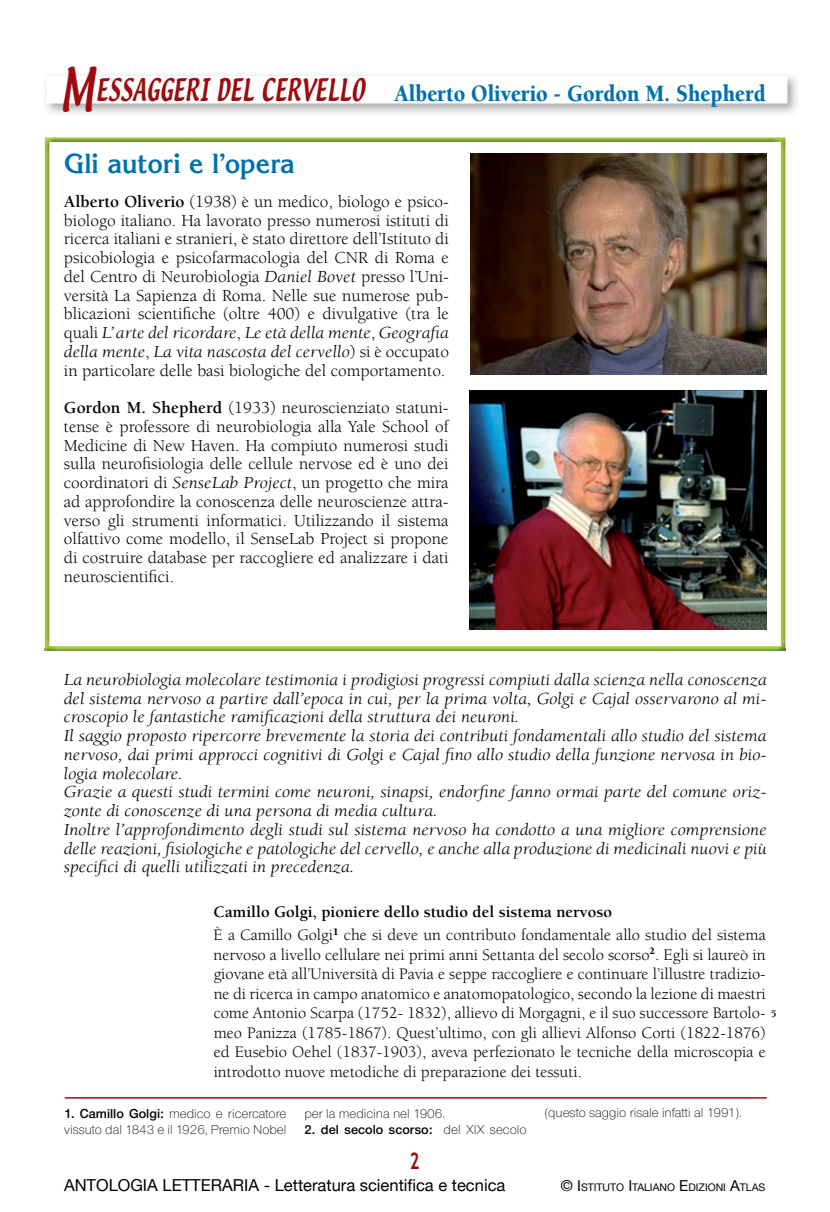
<style>
.page{position:relative;width:830px;height:1212px;background:#fff}
.page>*{position:absolute;margin:0;border:0;box-sizing:border-box;transform-origin:0 0}
.t1{font:700 27px "Korinna";letter-spacing:-.005em;color:#0071ae}
.t2{font:900 24px "Berkeley";color:#0071ae;scale:.9 1}
.t3{font:700 23.1px "Trebuchet MS";color:#9e0b0f;scale:.71 1}
.t4{font:17.25px/18.8px "Berkeley";color:#000;text-align:justify}
.t5{font:italic 17.25px/18.8px "Berkeley";color:#000;scale:1.1 1}
.t6{font:16.5px/19.5px "Berkeley";color:#000}
.t7{font:16.5px "Helvetica Neue";color:#000}
.t8{font:13.5px/16.2px "Nimbus San Nov T Ligh";color:#000}
.t9{font:600 13.5px "Nimbus San Nov T";color:#000}
.t10{font:10.5px "Helvetica Neue";color:#000}
.t11{font:700 10.5px "Berkeley";color:#000}
.s1{font-family:"Textile";font-weight:400;font-size:54px;color:#9e0b0f}
.s2{font-family:"Textile";font-weight:400;font-size:27px;color:#9e0b0f}
.s3{font-weight:700}
.s4{font-style:italic}
.s5{font-family:"Nimbus San Nov T";font-weight:600}
.s6{font-family:"Nimbus San Nov T Ligh";font-weight:400}
.s7{font-size:15px}
</style>
<div class="page">
<img style="left:45px;top:137px;width:740px;height:514px">
<img style="left:46px;top:75px;width:751px;height:39px">
<svg style="left:47px;top:76px;width:740px;height:27px"></svg>
<hr style="left:65px;top:1097px;width:701px;height:2px;background:#9e0b0f">
<img style="left:470px;top:154px;width:295px;height:220px">
<img style="left:469px;top:390px;width:296px;height:239px">
<h2 class="t2" style="left:60px;top:80px;width:785px"><span class="s1">M</span><span class="s2">ESSAGGERI DEL CERVELLO</span> Alberto Oliverio - Gordon M. Shepherd</h2>
<h1 class="t1" style="left:64px;top:147px;width:233px">Gli autori e l’opera</h1>
<p class="t4" style="left:64px;top:192px;width:386px"><span class="s3">Alberto Oliverio</span> (1938) è un medico, biologo e psico&shy;biologo italiano. Ha lavorato presso numerosi istituti di ricerca italiani e stranieri, è stato direttore dell’Istituto di psicobiologia e psicofarmacologia del CNR di Roma e del Centro di Neurobiologia <span class="s4">Daniel Bovet</span> presso l’Uni&shy;versità La Sapienza di Roma. Nelle sue numerose pub&shy;blicazioni scientifiche (oltre 400) e divulgative (tra le quali <span class="s4">L’arte del ricordare</span>, <span class="s4">Le età della mente</span>, <span class="s4">Geografia della mente</span>, <span class="s4">La vita nascosta del cervello</span>) si è occupato in particolare delle basi biologiche del comportamento.</p>
<p class="t4" style="left:64px;top:399px;width:386px"><span class="s3">Gordon M. Shepherd</span> (1933) neuroscienziato statuni&shy;tense è professore di neurobiologia alla Yale School of Medicine di New Haven. Ha compiuto numerosi studi sulla neurofisiologia delle cellule nervose ed è uno dei coordinatori di <span class="s4">SenseLab Project</span>, un progetto che mira ad approfondire la conoscenza delle neuroscienze attra&shy;verso gli strumenti informatici. Utilizzando il sistema olfattivo come modello, il SenseLab Project si propone di costruire database per raccogliere ed analizzare i dati neuroscientifici.</p>
<p class="t5" style="left:64px;top:671px;width:640px">La neurobiologia molecolare testimonia i prodigiosi progressi compiuti dalla scienza nella conoscenza del sistema nervoso a partire dall’epoca in cui, per la prima volta, Golgi e Cajal osservarono al mi&shy;croscopio le fantastiche ramificazioni della struttura dei neuroni.<br>Il saggio proposto ripercorre brevemente la storia dei contributi fondamentali allo studio del sistema nervoso, dai primi approcci cognitivi di Golgi e Cajal fino allo studio della funzione nervosa in bio&shy;logia molecolare.<br>Grazie a questi studi termini come neuroni, sinapsi, endorfine fanno ormai parte del comune oriz&shy;zonte di conoscenze di una persona di media cultura.<br>Inoltre l’approfondimento degli studi sul sistema nervoso ha condotto a una migliore comprensione delle reazioni, fisiologiche e patologiche del cervello, e anche alla produzione di medicinali nuovi e più specifici di quelli utilizzati in precedenza.</p>
<p class="t6" style="left:213px;top:900px;width:553px;line-height:23.7px"><span class="s3">Camillo Golgi, pioniere dello studio del sistema nervoso<br></span>È a Camillo Golgi<sup>1</sup> che si deve un contributo fondamentale allo studio del sistema</p>
<p class="t6" style="left:213px;top:945px;width:553px;text-align:justify">nervoso a livello cellulare nei primi anni Settanta del secolo scorso<sup>2</sup>. Egli si laureò in giovane età all’Università di Pavia e seppe raccogliere e continuare l’illustre tradizio&shy;ne di ricerca in campo anatomico e anatomopatologico, secondo la lezione di maestri come Antonio Scarpa (1752- 1832), allievo di Morgagni, e il suo successore Bartolo&shy;meo Panizza (1785-1867). Quest’ultimo, con gli allievi Alfonso Corti (1822-1876) ed Eusebio Oehel (1837-1903), aveva perfezionato le tecniche della microscopia e introdotto nuove metodiche di preparazione dei tessuti.</p>
<p class="t11" style="left:770px;top:1008px;width:7px">5</p>
<p class="t8" style="left:64px;top:1105px;width:223px"><span class="s5">1. Camillo Golgi:</span> medico e ricercatore vissuto dal 1843 e il 1926, Premio Nobel</p>
<p class="t8" style="left:304px;top:1105px;width:142px">per la medicina nel 1906.</p>
<p class="t9" style="left:304px;top:1121px;width:223px">2. del secolo scorso: <span class="s6">del XIX secolo</span></p>
<p class="t8" style="left:544px;top:1105px;width:198px">(questo saggio risale infatti al 1991).</p>
<h3 class="t3" style="left:409px;top:1146px;width:15px">2</h3>
<p class="t7" style="left:64px;top:1175px;width:442px">antologia letteraria - letteratura scientifica e tecnica</p>
<p class="t10" style="left:560px;top:1180px;width:206px"><span class="s7">©</span> <span class="s7">I</span>STITUTO <span class="s7">I</span>TALIANO <span class="s7">E</span>DIZIONI <span class="s7">A</span>TLAS</p>
</div>
